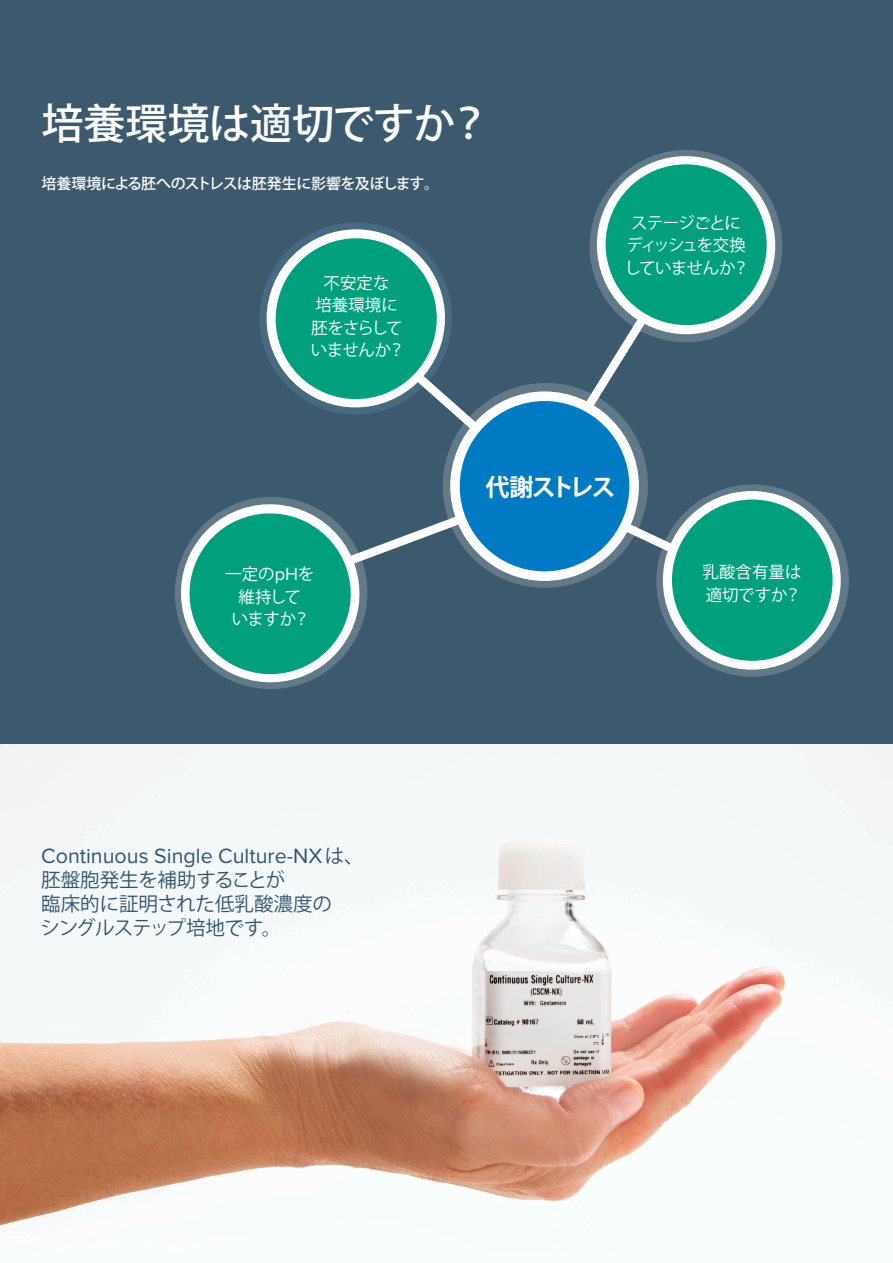
<style>
.page{position:relative;width:893px;height:1263px;background:#fff}
.page>*{position:absolute;margin:0;border:0;box-sizing:border-box;transform-origin:0 0}
.t1{font:500 42px "Koz Go Pr 6 N";letter-spacing:-.01em;color:#fff}
.t2{font:700 24px "Koz Go Pr 6 N";letter-spacing:-.09em;color:#fff}
.t3{font:21.45px "Proxima Nova";color:#30556d}
.t4{font:19.5px/24px "Koz Go Pr 6 N";color:#30556d}
.t5{font:16.5px/22.5px "Koz Go Pr 6 N";letter-spacing:-.025em;color:#fff;text-align:center}
.t6{font:16.5px/22.5px "Koz Go Pr 6 N";letter-spacing:-.05em;color:#fff;text-align:center}
.t7{font:16.5px/22.5px "Koz Go Pr 6 N";color:#fff}
.t8{font:500 15px "Koz Go Pr 6 N";letter-spacing:-.035em;color:#fff}
.s1{font-family:"Proxima Nova";font-size:18.15px}
.s2{font-family:"Koz Go Pr 6 N";font-size:19.5px}
</style>
<div class="page">
<img style="left:0;top:744px;width:893px;height:483px">
<div style="left:0;top:0;width:893px;height:744px;background:#3c596e"></div>
<svg style="left:175px;top:150px;width:674px;height:539px"></svg>
<h1 class="t1" style="left:41px;top:100px;width:450px">培養環境は適切ですか？</h1>
<p class="t8" style="left:41px;top:175px;width:399px">培養環境による胚へのストレスは胚発生に影響を及ぼします。</p>
<p class="t5" style="left:311px;top:272px;width:96px">不安定な<br>培養環境に胚をさらしていませんか？</p>
<p class="t6" style="left:624px;top:212px;width:126px">ステージごとにディッシュを交換していませんか？</p>
<p class="t5" style="left:225px;top:563px;width:90px">一定の<span class="s1">pH</span>を維持して<br>いますか？</p>
<p class="t2" style="left:485px;top:474px;width:132px">代謝ストレス</p>
<p class="t7" style="left:703px;top:561px;width:100px">乳酸含有量は適切ですか？</p>
<p class="t3" style="left:41px;top:845px;width:324px">Continuous Single Culture-NX<span class="s2">は、</span></p>
<p class="t4" style="left:41px;top:868px;width:293px">胚盤胞発生を補助することが<br>臨床的に証明された低乳酸濃度のシングルステップ培地です。</p>
</div>
